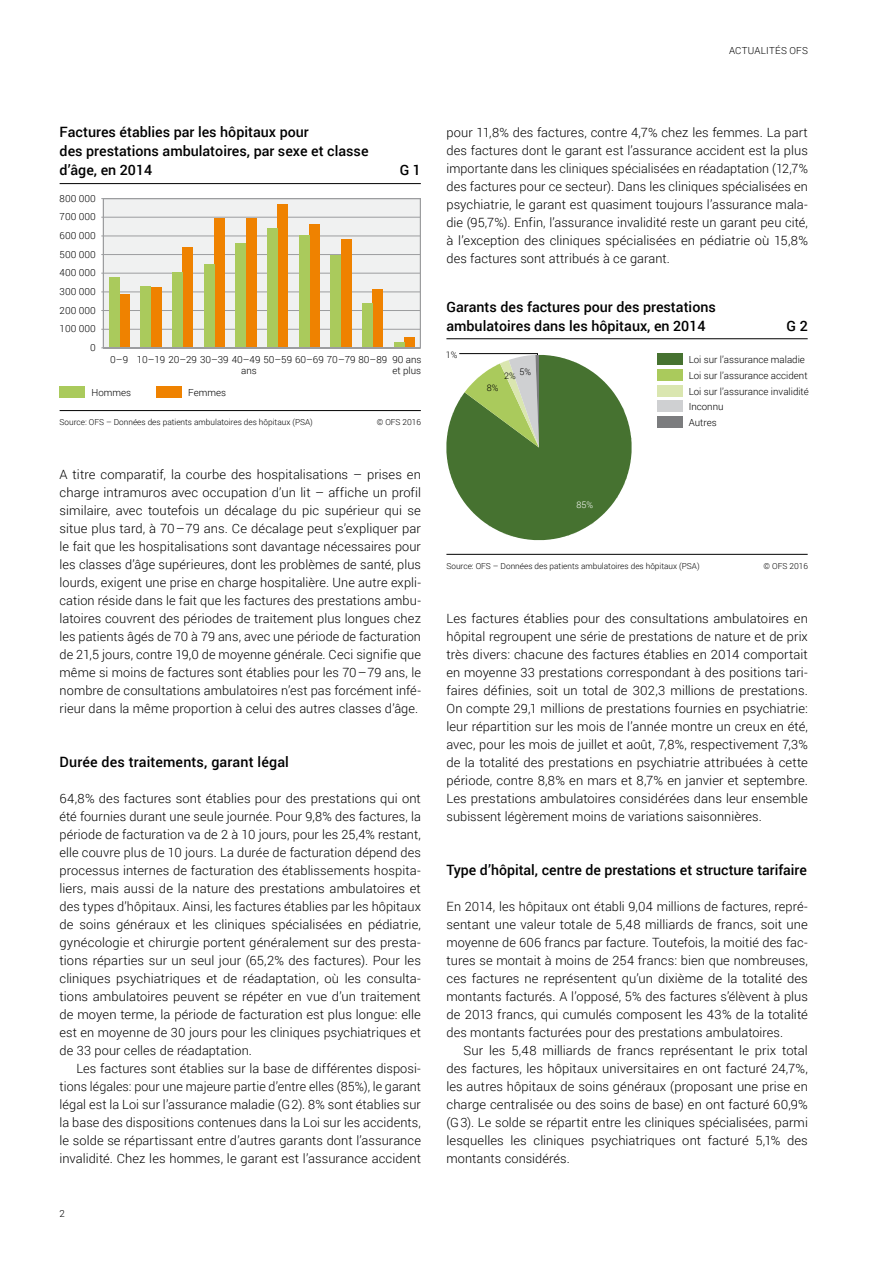
<style>
.page{position:relative;width:893px;height:1263px;background:#fff}
.page>*{position:absolute;margin:0;border:0;box-sizing:border-box;transform-origin:0 0}
.Untertitel_2_fett{font:500 14.25px/18.6px "Roboto";color:#000}
.Grundtext_F{font:300 12.75px/18px "Roboto";letter-spacing:.005em;color:#000;text-align:justify}
.Grundtext_Einzug{font:300 12.75px/18px "Roboto";letter-spacing:.005em;color:#000;text-align:justify}
.t1{font:300 9.75px/15.8px "Roboto";color:#000;text-align:right}
.t2{font:300 9.75px "Roboto";letter-spacing:.02em;color:#000}
.t3{font:300 9px "Roboto";color:#000}
.t4{font:300 9px "Roboto";color:#fff}
.t5{font:300 8.25px "Roboto";color:#000}
</style>
<div class="page">
<div style="left:60px;top:386px;width:25px;height:12px;background:#aaca5c"></div>
<div style="left:156px;top:386px;width:26px;height:12px;background:#ef8200"></div>
<hr style="left:60px;top:410px;width:361px;height:1px;background:#000">
<hr style="left:60px;top:183px;width:361px;height:1px;background:#000">
<svg style="left:101px;top:198px;width:320px;height:151px"></svg>
<hr style="left:103px;top:347px;width:317px;height:1px;background:#9c9d9f">
<hr style="left:446px;top:338px;width:362px;height:1px;background:#000">
<svg style="left:446px;top:353px;width:186px;height:187px"></svg>
<div style="left:657px;top:353px;width:25px;height:12px;background:#467230"></div>
<div style="left:657px;top:369px;width:25px;height:12px;background:#aaca5c"></div>
<div style="left:657px;top:385px;width:25px;height:11px;background:#dae6b0"></div>
<div style="left:657px;top:401px;width:25px;height:11px;background:#cfd0d2"></div>
<div style="left:657px;top:416px;width:25px;height:12px;background:#7b7c7e"></div>
<hr style="left:446px;top:554px;width:362px;height:1px;background:#000">
<p class="t2" style="left:729px;top:43px;width:80px">ACTUALITÉS OFS</p>
<p class="Untertitel_2_fett" style="left:60px;top:122px;width:310px">Factures établies par les hôpitaux pour<br>des prestations ambulatoires, par sexe et classe d’âge, en 2014</p>
<p class="t1" style="left:60px;top:190px;width:38px">800 000</p>
<p class="t1" style="left:60px;top:209px;width:38px">700 000</p>
<p class="t1" style="left:60px;top:227px;width:38px">600 000</p>
<p class="t1" style="left:60px;top:246px;width:38px">500 000</p>
<p class="t1" style="left:60px;top:265px;width:38px">400 000</p>
<p class="t1" style="left:60px;top:283px;width:38px">300 000</p>
<p class="t1" style="left:60px;top:302px;width:38px">200 000</p>
<p class="t1" style="left:60px;top:321px;width:38px">100 000</p>
<p class="t1" style="left:90px;top:339px;width:7px">0</p>
<p class="Untertitel_2_fett" style="left:400px;top:160px;width:23px">G 1</p>
<p class="t1" style="left:110px;top:353px;width:313px;line-height:11.7px">0–9 10–19 20–29 30–39 40–49 50–59 60–69 70–79 80–89 90 ans et plus</p>
<p class="t1" style="left:92px;top:384px;width:41px">Hommes</p>
<p class="t1" style="left:188px;top:384px;width:39px">Femmes</p>
<p class="t1" style="left:241px;top:362px;width:17px">ans</p>
<p class="t5" style="left:60px;top:417px;width:255px">Source: OFS – Données des patients ambulatoires des hôpitaux (PSA)</p>
<p class="t5" style="left:377px;top:417px;width:46px">© OFS 2016</p>
<p class="Grundtext_F" style="left:60px;top:465px;width:363px">A titre comparatif, la courbe des hospitalisations – prises en charge intramuros avec occupation d’un lit – affiche un profil similaire, avec toutefois un décalage du pic supérieur qui se situe plus tard, à 70–79 ans. Ce décalage peut s’expliquer par le fait que les hospitalisations sont davantage nécessaires pour les classes d’âge supérieures, dont les problèmes de santé, plus lourds, exigent une prise en charge hospitalière. Une autre expli&shy;cation réside dans le fait que les factures des prestations ambu&shy;latoires couvrent des périodes de traitement plus longues chez les patients âgés de 70 à 79 ans, avec une période de facturation de 21,5 jours, contre 19,0 de moyenne générale. Ceci signifie que même si moins de factures sont établies pour les 70–79 ans, le nombre de consultations ambulatoires n’est pas forcément infé&shy;rieur dans la même proportion à celui des autres classes d’âge.</p>
<h4 class="Untertitel_2_fett" style="left:60px;top:752px;width:231px">Durée des traitements, garant légal</h4>
<p class="Grundtext_F" style="left:60px;top:789px;width:363px">64,8% des factures sont établies pour des prestations qui ont été fournies durant une seule journée. Pour 9,8% des factures, la période de facturation va de 2 à 10 jours, pour les 25,4% restant, elle couvre plus de 10 jours. La durée de facturation dépend des processus internes de facturation des établissements hospita&shy;liers, mais aussi de la nature des prestations ambulatoires et des types d’hôpitaux. Ainsi, les factures établies par les hôpitaux de soins généraux et les cliniques spécialisées en pédiatrie, gynécologie et chirurgie portent généralement sur des presta&shy;tions réparties sur un seul jour (65,2% des factures). Pour les cliniques psychiatriques et de réadaptation, où les consulta&shy;tions ambulatoires peuvent se répéter en vue d’un traitement de moyen terme, la période de facturation est plus longue: elle est en moyenne de 30 jours pour les cliniques psychiatriques et de 33 pour celles de réadaptation.</p>
<p class="Grundtext_Einzug" style="left:60px;top:1059px;width:363px;text-indent:17px">Les factures sont établies sur la base de différentes disposi&shy;tions légales: pour une majeure partie d’entre elles (85%), le garant légal est la Loi sur l’assurance maladie (G2). 8% sont établies sur la base des dispositions contenues dans la Loi sur les accidents, le solde se répartissant entre d’autres garants dont l’assurance invalidité. Chez les hommes, le garant est l’assurance accident</p>
<p class="t1" style="left:60px;top:1205px;width:7px">2</p>
<p class="Grundtext_Einzug" style="left:446px;top:123px;width:363px">pour 11,8% des factures, contre 4,7% chez les femmes. La part des factures dont le garant est l’assurance accident est la plus importante dans les cliniques spécialisées en réadaptation (12,7% des factures pour ce secteur). Dans les cliniques spécialisées en psychiatrie, le garant est quasiment toujours l’assurance mala&shy;die (95,7%). Enfin, l’assurance invalidité reste un garant peu cité, à l’exception des cliniques spécialisées en pédiatrie où 15,8% des factures sont attribués à ce garant.</p>
<p class="Untertitel_2_fett" style="left:446px;top:297px;width:271px">Garants des factures pour des prestations ambulatoires dans les hôpitaux, en 2014</p>
<p class="Untertitel_2_fett" style="left:787px;top:316px;width:23px">G 2</p>
<p class="t1" style="left:689px;top:351px;width:122px;text-align:left">Loi sur l’assurance maladie<br>Loi sur l’assurance accident<br>Loi sur l’assurance invalidité<br>Inconnu<br>Autres</p>
<p class="t3" style="left:446px;top:348px;width:13px">1%</p>
<p class="t3" style="left:504px;top:367px;width:28px">2% 5%</p>
<p class="t3" style="left:487px;top:381px;width:13px">8%</p>
<p class="t4" style="left:576px;top:499px;width:18px">85%</p>
<p class="t5" style="left:446px;top:560px;width:255px">Source: OFS – Données des patients ambulatoires des hôpitaux (PSA)</p>
<p class="t5" style="left:764px;top:560px;width:46px">© OFS 2016</p>
<p class="Grundtext_F" style="left:446px;top:609px;width:363px">Les factures établies pour des consultations ambulatoires en hôpital regroupent une série de prestations de nature et de prix très divers: chacune des factures établies en 2014 comportait en moyenne 33 prestations correspondant à des positions tari&shy;faires définies, soit un total de 302,3 millions de prestations.<br>On compte 29,1 millions de prestations fournies en psychiatrie: leur répartition sur les mois de l’année montre un creux en été, avec, pour les mois de juillet et août, 7,8%, respectivement 7,3% de la totalité des prestations en psychiatrie attribuées à cette période, contre 8,8% en mars et 8,7% en janvier et septembre.<br>Les prestations ambulatoires considérées dans leur ensemble subissent légèrement moins de variations saisonnières.</p>
<h4 class="Untertitel_2_fett" style="left:446px;top:860px;width:362px">Type d’hôpital, centre de prestations et structure tarifaire</h4>
<p class="Grundtext_F" style="left:446px;top:897px;width:363px">En 2014, les hôpitaux ont établi 9,04 millions de factures, repré&shy;sentant une valeur totale de 5,48 milliards de francs, soit une moyenne de 606 francs par facture. Toutefois, la moitié des fac&shy;tures se montait à moins de 254 francs: bien que nombreuses, ces factures ne représentent qu’un dixième de la totalité des montants facturés. A l’opposé, 5% des factures s’élèvent à plus de 2013 francs, qui cumulés composent les 43% de la totalité des montants facturées pour des prestations ambulatoires.</p>
<p class="Grundtext_Einzug" style="left:446px;top:1041px;width:363px;text-indent:17px">Sur les 5,48 milliards de francs représentant le prix total des factures, les hôpitaux universitaires en ont facturé 24,7%, les autres hôpitaux de soins généraux (proposant une prise en charge centralisée ou des soins de base) en ont facturé 60,9% (G3). Le solde se répartit entre les cliniques spécialisées, parmi lesquelles les cliniques psychiatriques ont facturé 5,1% des montants considérés.</p>
</div>
